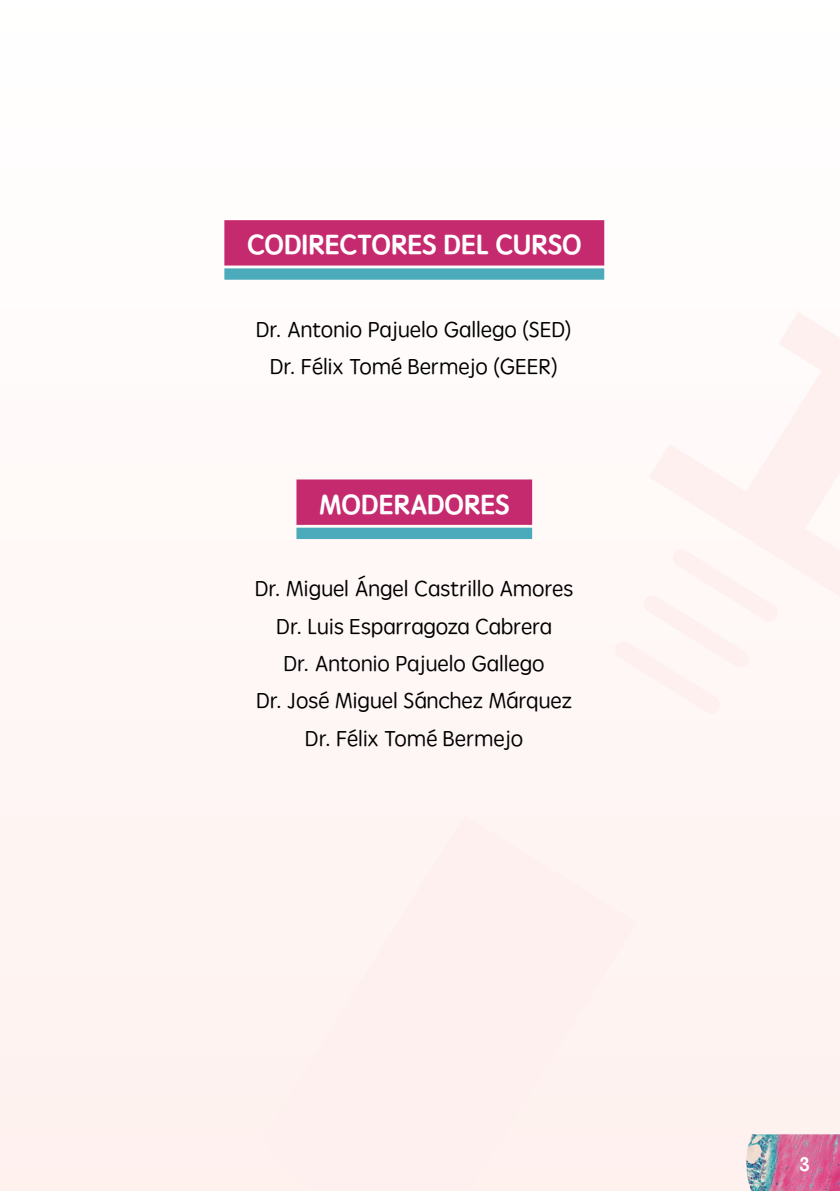
<style>
.page{position:relative;width:840px;height:1191px;background:#fff}
.page>*{position:absolute;margin:0;border:0;box-sizing:border-box;transform-origin:0 0}
.t1{font:28px "ST Yuanti TC Bold";color:#fff}
.t2{font:22px/37.4px "ST Yuanti TC Regular";color:#000;text-align:center}
.t3{font:20px "ST Yuanti TC Bold";color:#fff}
</style>
<div class="page">
<div style="left:0;top:0;width:839px;height:1191px;background:#fef8f6"></div>
<img style="left:746px;top:1134px;width:93px;height:57px">
<div style="left:224px;top:220px;width:380px;height:45px;background:#c62a6e"></div>
<div style="left:224px;top:268px;width:380px;height:12px;background:#4babbb"></div>
<div style="left:296px;top:479px;width:236px;height:46px;background:#c62a6e"></div>
<div style="left:296px;top:528px;width:236px;height:11px;background:#4babbb"></div>
<p class="t1" style="left:247px;top:224px;width:336px">CODIRECTORES DEL CURSO</p>
<p class="t2" style="left:256px;top:310px;width:318px">Dr. Antonio Pajuelo Gallego (SED)<br>Dr. Félix Tomé Bermejo (GEER)</p>
<p class="t1" style="left:319px;top:484px;width:192px">MODERADORES</p>
<p class="t2" style="left:255px;top:569px;width:320px">Dr. Miguel Ángel Castrillo Amores<br>Dr. Luis Esparragoza Cabrera<br>Dr. Antonio Pajuelo Gallego<br>Dr. José Miguel Sánchez Márquez<br>Dr. Félix Tomé Bermejo</p>
<p class="t3" style="left:798px;top:1149px;width:12px">3</p>
</div>
